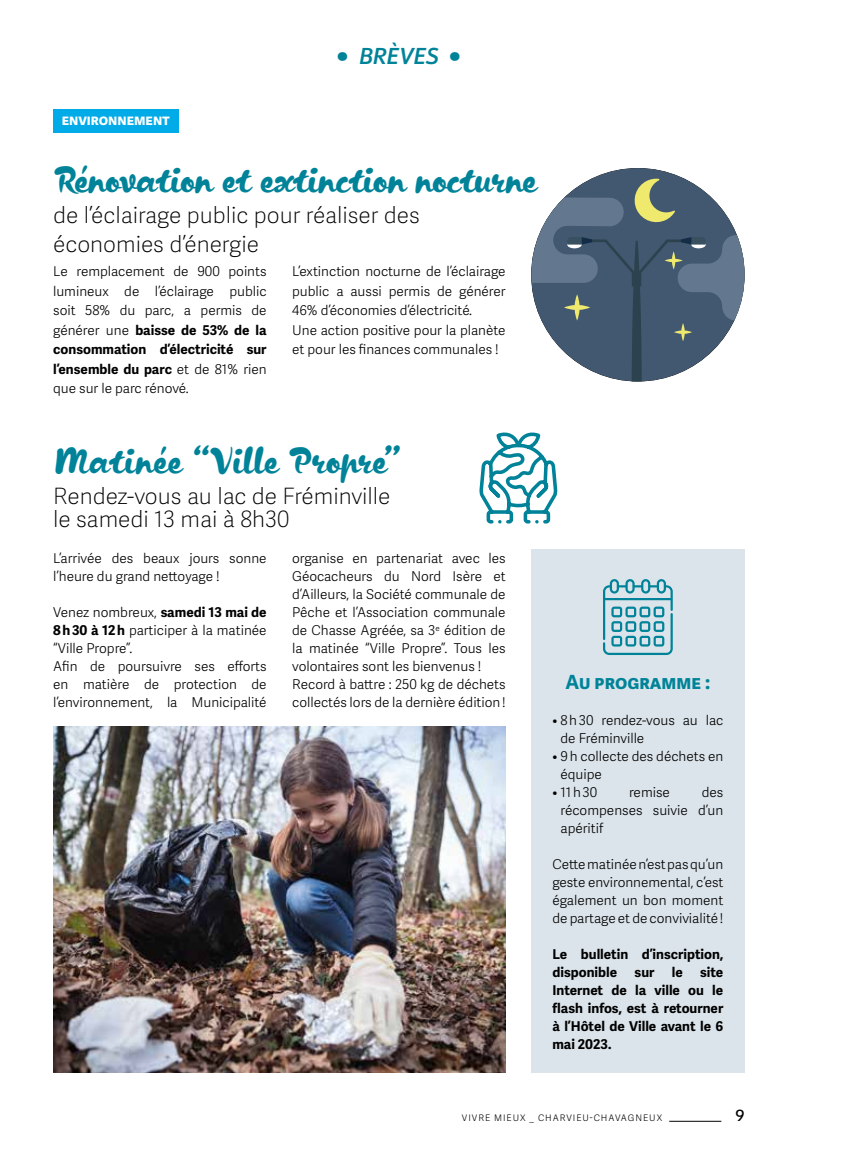
<style>
.page{position:relative;width:851px;height:1149px;background:#fff}
.page>*{position:absolute;margin:0;border:0;box-sizing:border-box;transform-origin:0 0}
.t1{font:36px "Kapelka New";letter-spacing:-.02em;color:#008399}
.t2{font:36px "Kapelka New";color:#008399}
.t3{font:100 22.5px/22.5px "Adelle Sans";color:#000}
.t4{font:italic 600 22.5px "URW Form";color:#008399}
.t5{font:700 19.5px "Adelle Sans";color:#008399}
.t6{font:500 15.75px "URW Form";color:#000}
.t7{font:700 15px "Adelle Sans";color:#fff}
.t8{font:300 13.5px/18px "Adelle Sans";color:#000}
.t9{font:700 13.5px/18px "Adelle Sans";color:#000}
.t10{font:300 9px "Adelle Sans";letter-spacing:.11em;color:#000}
.s1{font-weight:800;font-style:normal}
.s2{font-weight:700}
</style>
<div class="page">
<hr style="left:669px;top:1120px;width:52px;height:1px;background:#000">
<div style="left:53px;top:109px;width:125px;height:24px;background:#00abe7"></div>
<div style="left:531px;top:549px;width:213px;height:522px;background:#dbe4ea"></div>
<svg style="left:479px;top:432px;width:79px;height:91px"></svg>
<img style="left:53px;top:726px;width:452px;height:345px">
<svg style="left:603px;top:579px;width:69px;height:75px"></svg>
<svg style="left:531px;top:178px;width:213px;height:203px"></svg>
<p class="t7" style="left:62px;top:111px;width:110px">environnement</p>
<h2 class="t4" style="left:336px;top:40px;width:127px"><span class="s1">•</span> BRÈVES <span class="s1">•</span></h2>
<h1 class="t1" style="left:53px;top:156px;width:484px">Rénovation et extinction nocturne</h1>
<h2 class="t3" style="left:53px;top:202px;width:368px;line-height:28.5px">de l’éclairage public pour réaliser des économies d’énergie</h2>
<p class="t8" style="left:53px;top:262px;width:215px;line-height:19.5px;text-align:justify">Le remplacement de 900 points lumineux de l’éclairage public soit 58% du parc, a permis de générer une <span class="s2">baisse de 53% de la consommation d’électricité sur l’ensemble du parc</span> et de 81% rien que sur le parc rénové.</p>
<p class="t8" style="left:292px;top:262px;width:215px;line-height:19.5px">L’extinction nocturne de l’éclairage public a aussi permis de générer 46% d’économies d’électricité.<br>Une action positive pour la planète et pour les finances communales !</p>
<h1 class="t2" style="left:53px;top:436px;width:350px">Matinée “Ville Propre”</h1>
<h2 class="t3" style="left:53px;top:486px;width:339px">Rendez-vous au lac de Fréminville le samedi 13 mai à 8h30</h2>
<p class="t8" style="left:53px;top:549px;width:215px">L’arrivée des beaux jours sonne l’heure du grand nettoyage !</p>
<p class="t8" style="left:53px;top:603px;width:215px">Venez nombreux, <span class="s2">samedi 13 mai de<br>8 h 30 à 12 h</span> participer à la matinée “Ville Propre”.<br>Afin de poursuivre ses efforts en matière de protection de l’environnement, la Municipalité</p>
<p class="t8" style="left:292px;top:549px;width:215px">organise en partenariat avec les Géocacheurs du Nord Isère et d’Ailleurs, la Société communale de Pêche et l’Association communale de Chasse Agréée, sa 3<sup>e</sup> édition de la matinée “Ville Propre”. Tous les volontaires sont les bienvenus !<br>Record à battre : 250 kg de déchets collectés lors de la dernière édition !</p>
<h3 class="t5" style="left:565px;top:670px;width:146px">Au programme :</h3>
<p class="t8" style="left:560px;top:711px;width:164px;text-indent:-8px">• 8 h 30 rendez-vous au lac de Fréminville</p>
<p class="t8" style="left:560px;top:747px;width:164px;text-indent:-8px">• 9 h collecte des déchets en équipe</p>
<p class="t8" style="left:552px;top:783px;width:46px">• 11 h 30</p>
<p class="t8" style="left:629px;top:783px;width:42px">remise</p>
<p class="t8" style="left:560px;top:783px;width:164px;text-align:justify;text-indent:141px">des récompenses suivie d’un apéritif</p>
<p class="t8" style="left:552px;top:855px;width:172px;text-align:justify">Cette matinée n’est pas qu’un geste environnemental, c’est également un bon moment de partage et de convivialité !</p>
<p class="t9" style="left:552px;top:945px;width:172px">Le bulletin d’inscription, disponible</p>
<p class="t9" style="left:552px;top:963px;width:172px;text-align:justify;text-indent:148px">site Internet de la ville ou le flash infos, est à retourner à l’Hôtel de Ville avant le 6 mai 2023.</p>
<p class="t9" style="left:634px;top:963px;width:21px">sur</p>
<p class="t9" style="left:671px;top:963px;width:13px">le</p>
<p class="t10" style="left:462px;top:1112px;width:202px">VIVRE MIEUX _ CHARVIEU-CHAVAGNEUX</p>
<p class="t6" style="left:735px;top:1104px;width:11px">9</p>
</div>
